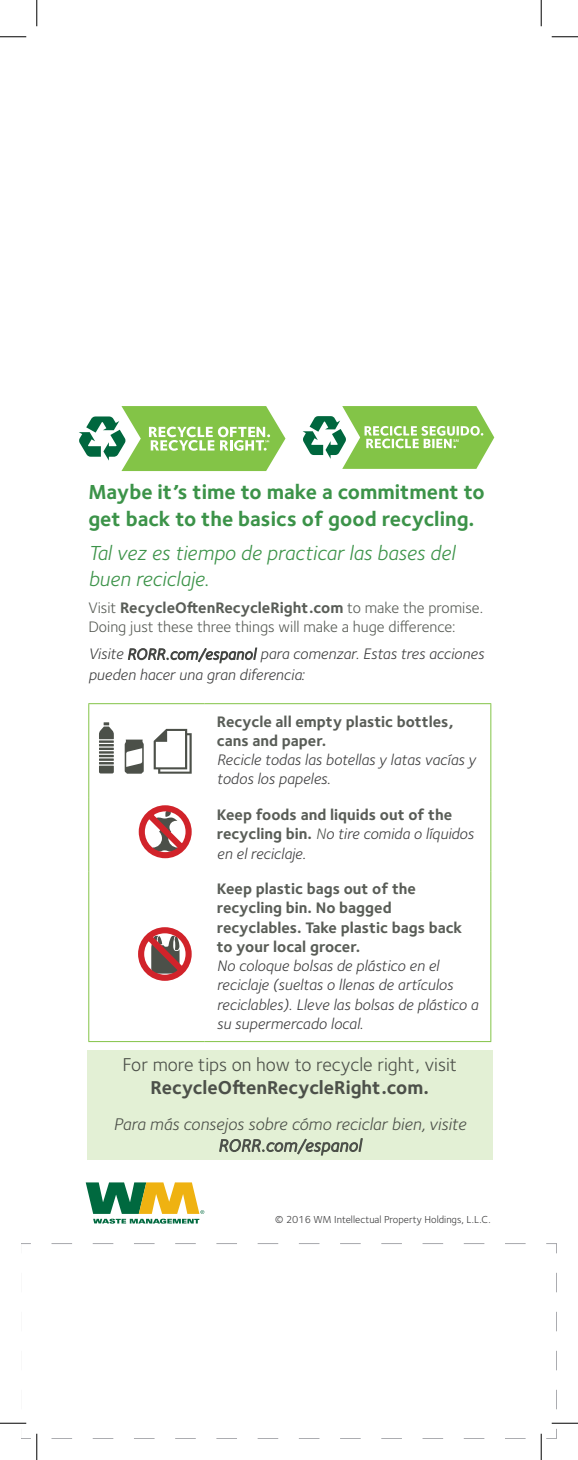
<style>
.page{position:relative;width:578px;height:1460px;background:#fff}
.page>*{position:absolute;margin:0;border:0;box-sizing:border-box;transform-origin:0 0}
.t1{font:700 21px/26.2px "Foundry Sterling";color:#3c9349}
.t2{font:italic 21px/26.2px "Foundry Sterling";color:#3c9349}
.t3{font:19.25px "Foundry Sterling";color:#4c5049}
.t4{font:700 19.25px "Foundry Sterling";color:#4c5049}
.t5{font:italic 17.5px/21px "Foundry Sterling";color:#4c5049;text-align:center}
.t6{font:italic 15.75px/19.2px "Foundry Sterling";color:#3e3e3f}
.t7{font:700 15.75px/19.2px "Foundry Sterling";color:#595d57}
.t8{font:15.75px/19.2px "Foundry Sterling";color:#595d57}
.t9{font:10.5px "Foundry Sterling";color:#3e3e3f}
.s1{font-weight:700}
.s2{font-weight:400;font-style:italic}
.s3{font-weight:400;font-style:italic;color:#3e3e3f}
</style>
<div class="page">
<svg style="left:79px;top:406px;width:206px;height:65px"></svg>
<svg style="left:127px;top:647px;width:130px;height:16px"></svg>
<hr style="left:88px;top:703px;width:116px;height:1px;background:#83c447">
<hr style="left:88px;top:704px;width:1px;height:93px;background:#83c447">
<hr style="left:204px;top:703px;width:287px;height:1px;background:#83c447">
<hr style="left:490px;top:704px;width:1px;height:93px;background:#83c447">
<hr style="left:88px;top:797px;width:1px;height:74px;background:#83c447">
<hr style="left:490px;top:797px;width:1px;height:74px;background:#83c447">
<hr style="left:88px;top:871px;width:1px;height:170px;background:#83c447">
<hr style="left:490px;top:871px;width:1px;height:170px;background:#83c447">
<hr style="left:88px;top:1041px;width:116px;height:1px;background:#83c447">
<hr style="left:204px;top:1041px;width:287px;height:1px;background:#83c447">
<svg style="left:125px;top:739px;width:19px;height:34px"></svg>
<svg style="left:154px;top:729px;width:38px;height:44px"></svg>
<svg style="left:99px;top:722px;width:15px;height:51px"></svg>
<svg style="left:138px;top:805px;width:54px;height:54px"></svg>
<svg style="left:138px;top:927px;width:54px;height:54px"></svg>
<div style="left:87px;top:1050px;width:405px;height:109px;background:#e3f0d5"></div>
<svg style="left:219px;top:1138px;width:144px;height:17px"></svg>
<svg style="left:302px;top:406px;width:192px;height:63px"></svg>
<svg style="left:556px;top:1272px;width:1px;height:137px"></svg>
<svg style="left:86px;top:1182px;width:118px;height:41px"></svg>
<svg style="left:0;top:36px;width:26px;height:1px"></svg>
<svg style="left:551px;top:36px;width:27px;height:1px"></svg>
<svg style="left:0;top:1422px;width:26px;height:1px"></svg>
<svg style="left:551px;top:1422px;width:27px;height:1px"></svg>
<svg style="left:36px;top:0;width:1px;height:26px"></svg>
<svg style="left:36px;top:1433px;width:1px;height:27px"></svg>
<svg style="left:540px;top:0;width:1px;height:26px"></svg>
<svg style="left:51px;top:1433px;width:490px;height:27px"></svg>
<h1 class="t1" style="left:88px;top:480px;width:398px">Maybe it’s time to make a commitment to get back to the basics of good recycling.</h1>
<h1 class="t2" style="left:88px;top:539px;width:368px">Tal vez es tiempo de practicar las bases del buen reciclaje.</h1>
<p class="t8" style="left:88px;top:598px;width:396px">Visit <span class="s1">RecycleOftenRecycleRight.com</span> to make the promise.<br>Doing just these three things will make a huge difference:</p>
<p class="t6" style="left:88px;top:643px;width:397px;line-height:21px">Visite RORR.com/espanol para comenzar. Estas tres acciones pueden hacer una gran diferencia:</p>
<p class="t7" style="left:217px;top:712px;width:238px">Recycle all empty plastic bottles, cans and paper.</p>
<p class="t6" style="left:217px;top:750px;width:260px">Recicle todas las botellas y latas vacías y todos los papeles.</p>
<p class="t7" style="left:217px;top:806px;width:258px">Keep foods and liquids out of the recycling bin. <span class="s2">N</span><span class="s3">o tire comida o líquidos en el reciclaje.</span></p>
<p class="t7" style="left:217px;top:880px;width:247px">Keep plastic bags out of the recycling bin. No bagged recyclables. Take plastic bags back to your local grocer.</p>
<p class="t6" style="left:217px;top:956px;width:263px">No coloque bolsas de plástico en el reciclaje (sueltas o llenas de artículos reciclables). Lleve las bolsas de plástico a su supermercado local.</p>
<p class="t3" style="left:122px;top:1053px;width:336px">For more tips on how to recycle right, visit</p>
<p class="t4" style="left:151px;top:1075px;width:280px">RecycleOftenRecycleRight.com.</p>
<p class="t5" style="left:113px;top:1113px;width:354px">Para más consejos sobre cómo reciclar bien, visite<br>RORR.com/espanol</p>
<p class="t9" style="left:275px;top:1213px;width:217px">© 2016 WM Intellectual Property Holdings, L.L.C.</p>
</div>
